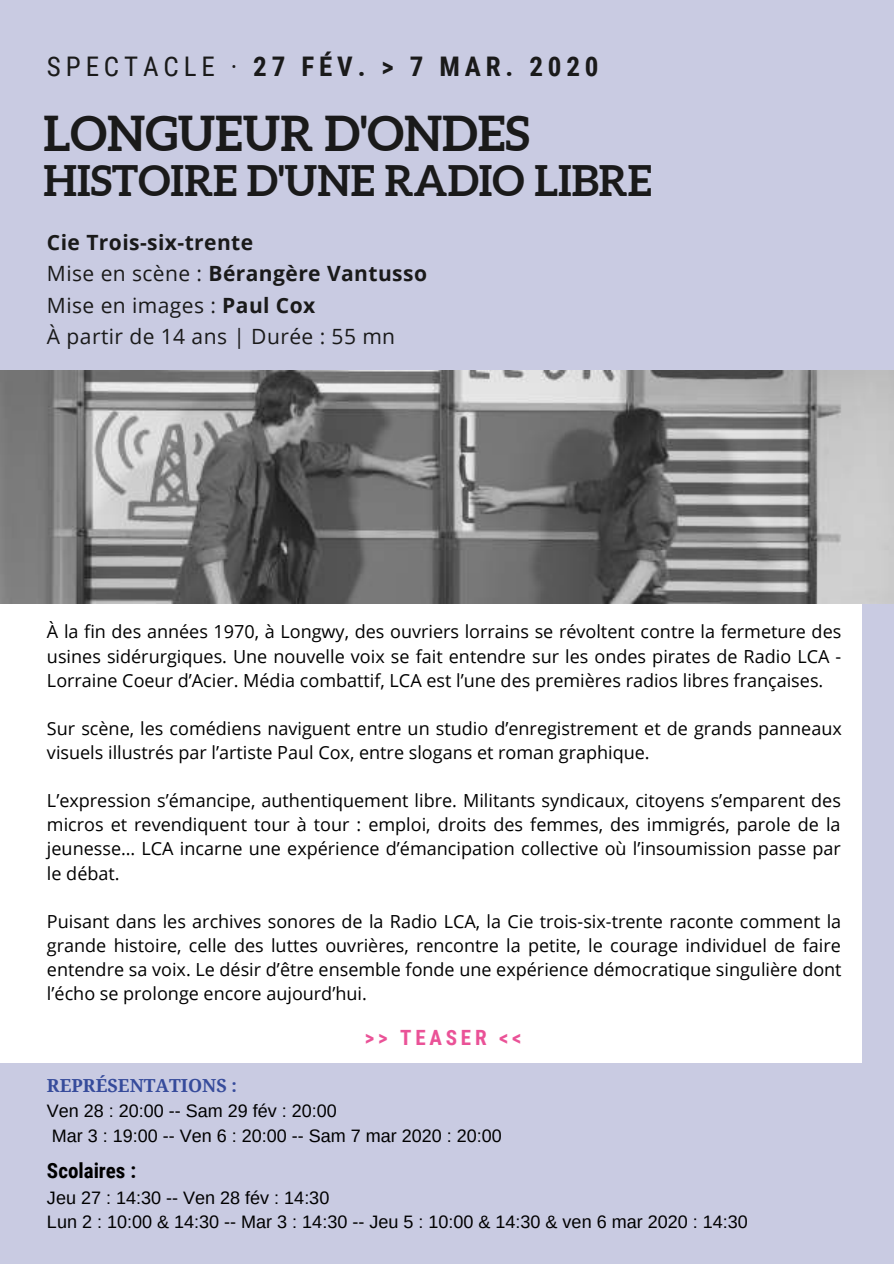
<style>
.page{position:relative;width:894px;height:1264px;background:#fff}
.page>*{position:absolute;margin:0;border:0;box-sizing:border-box;transform-origin:0 0}
.t1{font:700 48px "Aleo";color:#1a1a1a}
.t2{font:700 42px "Aleo";color:#1a1a1a}
.t3{font:700 27px "Roboto Condensed";letter-spacing:.18em;color:#1a1a1a}
.t4{font:21px/31.5px "Open Sans";letter-spacing:.02em;color:#1a1a1a}
.t5{font:700 21px "Roboto Condensed";letter-spacing:.18em;color:#ea5297}
.t6{font:700 21px "Roboto Condensed";color:#000}
.t7{font:18px/24.2px "Open Sans";color:#000;text-align:justify}
.t8{font:18px/24.8px "Arimo";color:#000}
.t9{font:700 18px "Droid Serif";color:#364b9b}
.s1{font-weight:400}
.s2{font-weight:700}
</style>
<div class="page">
<div style="left:0;top:175px;width:893px;height:226px;background:#c9cbe2"></div>
<div style="left:0;top:0;width:893px;height:213px;background:#c9cbe2"></div>
<div style="left:0;top:1063px;width:893px;height:200px;background:#c9cbe2"></div>
<div style="left:862px;top:446px;width:31px;height:817px;background:#c9cbe2"></div>
<img style="left:0;top:370px;width:893px;height:233px">
<h3 class="t3" style="left:47px;top:51px;width:553px"><span class="s1">SPECTACLE ·</span> 27 FÉV. &gt; 7 MAR. 2020</h3>
<h1 class="t1" style="left:43px;top:106px;width:487px">LONGUEUR D'ONDES</h1>
<h2 class="t2" style="left:43px;top:157px;width:610px">HISTOIRE D'UNE RADIO LIBRE</h2>
<p class="t4" style="left:47px;top:226px;width:381px"><span class="s2">Cie Trois-six-trente<br></span>Mise en scène : <span class="s2">Bérangère Vantusso<br></span>Mise en images : <span class="s2">Paul Cox<br></span>À partir de 14 ans | Durée : 55 mn</p>
<p class="t7" style="left:47px;top:619px;width:795px">À la fin des années 1970, à Longwy, des ouvriers lorrains se révoltent contre la fermeture des usines sidérurgiques. Une nouvelle voix se fait entendre sur les ondes pirates de Radio LCA - Lorraine Coeur d’Acier. Média combattif, LCA est l’une des premières radios libres françaises.</p>
<p class="t7" style="left:47px;top:715px;width:796px">Sur scène, les comédiens naviguent entre un studio d’enregistrement et de grands panneaux visuels illustrés par l’artiste Paul Cox, entre slogans et roman graphique.</p>
<p class="t7" style="left:47px;top:788px;width:795px">L’expression s’émancipe, authentiquement libre. Militants syndicaux, citoyens s’emparent des micros et revendiquent tour à tour : emploi, droits des femmes, des immigrés, parole de la jeunesse… LCA incarne une expérience d’émancipation collective où l’insoumission passe par le débat.</p>
<p class="t7" style="left:47px;top:908px;width:796px">Puisant dans les archives sonores de la Radio LCA, la Cie trois-six-trente raconte comment la grande histoire, celle des luttes ouvrières, rencontre la petite, le courage individuel de faire entendre sa voix. Le désir d’être ensemble fonde une expérience démocratique singulière dont l’écho se prolonge encore aujourd’hui.</p>
<p class="t5" style="left:365px;top:1025px;width:158px">&gt;&gt; TEASER &lt;&lt;</p>
<p class="t9" style="left:47px;top:1075px;width:191px">REPRÉSENTATIONS :</p>
<p class="t8" style="left:47px;top:1098px;width:456px">Ven 28 : 20:00 -- Sam 29 fév : 20:00<br>Mar 3 : 19:00 -- Ven 6 : 20:00 -- Sam 7 mar 2020 : 20:00</p>
<p class="t6" style="left:47px;top:1158px;width:91px">Scolaires :</p>
<p class="t8" style="left:47px;top:1184px;width:702px">Jeu 27 : 14:30 -- Ven 28 fév : 14:30<br>Lun 2 : 10:00 &amp; 14:30 -- Mar 3 : 14:30 -- Jeu 5 : 10:00 &amp; 14:30 &amp; ven 6 mar 2020 : 14:30</p>
</div>
